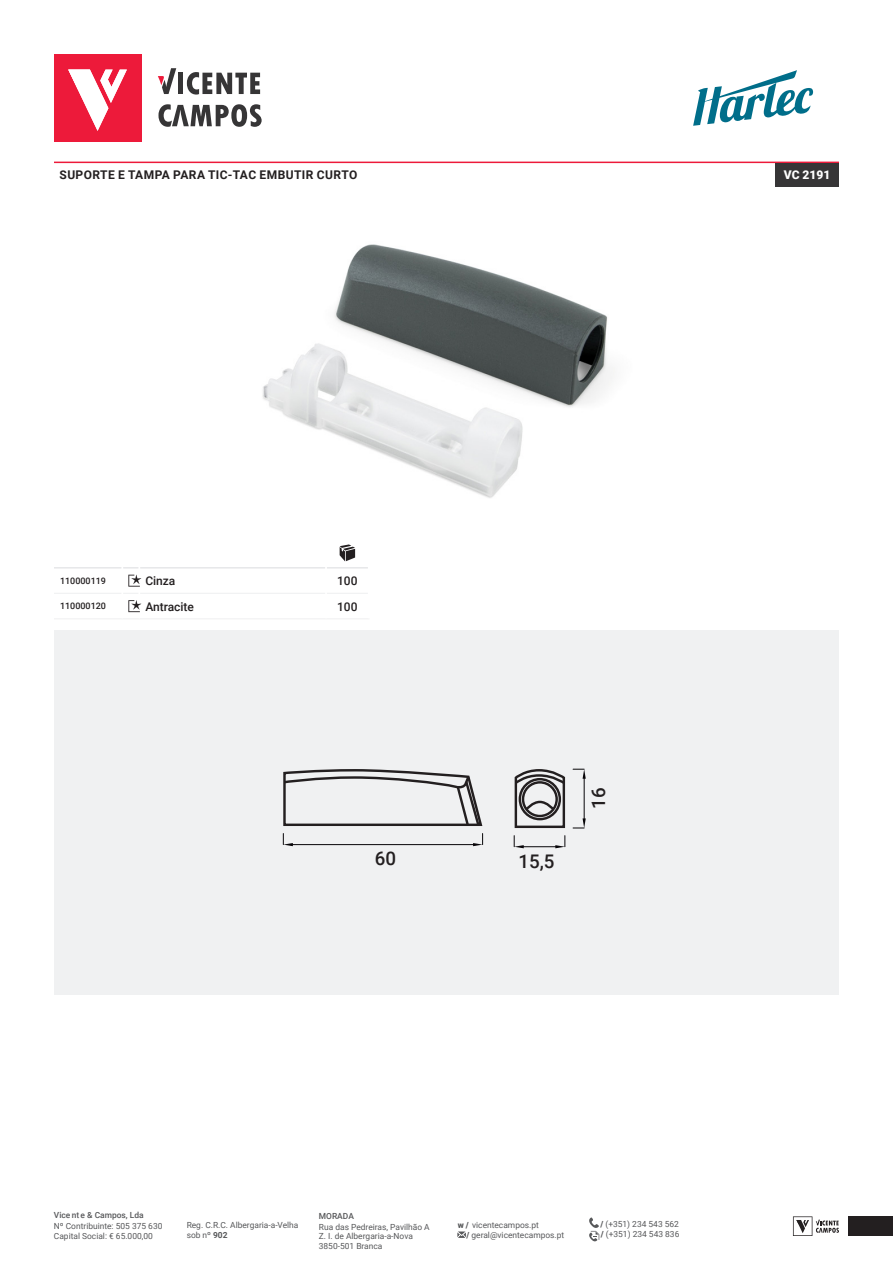
<style>
.page{position:relative;width:893px;height:1263px;background:#fff}
.page>*{position:absolute;margin:0;border:0;box-sizing:border-box;transform-origin:0 0}
.t1{font:500 18.75px "Roboto";color:#231f20}
.t2{font:700 12px "Roboto";letter-spacing:.035em;color:#231f20}
.t3{font:500 12px "Roboto";color:#231f20}
.t4{font:900 12px "Roboto";color:#fff}
.t5{font:500 9px "Roboto";color:#231f20}
.t6{font:8.4px/9.6px "Roboto";color:#57585a}
.t7{font:500 8.4px "Roboto";color:#57585a}
.s1{font-weight:700}
.s2{font-weight:900}
</style>
<div class="page">
<div style="left:54px;top:54px;width:87px;height:87px;background:#ed1a3a"></div>
<svg style="left:68px;top:70px;width:59px;height:61px"></svg>
<div style="left:178px;top:73px;width:5px;height:21px;background:#363536"></div>
<svg style="left:187px;top:72px;width:73px;height:23px"></svg>
<svg style="left:158px;top:104px;width:104px;height:23px"></svg>
<svg style="left:158px;top:68px;width:18px;height:26px"></svg>
<svg style="left:693px;top:70px;width:120px;height:56px"></svg>
<svg style="left:793px;top:1216px;width:46px;height:20px"></svg>
<svg style="left:457px;top:1231px;width:9px;height:7px"></svg>
<svg style="left:589px;top:1217px;width:10px;height:24px"></svg>
<div style="left:849px;top:1216px;width:44px;height:20px;background:#231f20"></div>
<img style="left:158px;top:163px;width:577px;height:335px">
<hr style="left:54px;top:162px;width:785px;height:1px;background:#ed1a3a">
<div style="left:775px;top:163px;width:64px;height:24px;background:#363536"></div>
<svg style="left:54px;top:544px;width:314px;height:75px"></svg>
<div style="left:54px;top:630px;width:785px;height:364px;background:#f0f1f2"></div>
<svg style="left:514px;top:769px;width:52px;height:59px"></svg>
<hr style="left:584px;top:776px;width:1px;height:45px;background:#070508">
<svg style="left:573px;top:818px;width:13px;height:10px"></svg>
<svg style="left:573px;top:769px;width:13px;height:10px"></svg>
<hr style="left:521px;top:846px;width:37px;height:1px;background:#070508">
<svg style="left:514px;top:836px;width:10px;height:12px"></svg>
<svg style="left:555px;top:836px;width:10px;height:12px"></svg>
<svg style="left:283px;top:769px;width:201px;height:77px"></svg>
<p class="t2" style="left:60px;top:167px;width:299px">SUPORTE E TAMPA PARA TIC-TAC EMBUTIR CURTO</p>
<p class="t4" style="left:784px;top:167px;width:48px">VC 2191</p>
<p class="t5" style="left:60px;top:574px;width:48px">110000119</p>
<p class="t3" style="left:145px;top:572px;width:32px">Cinza</p>
<p class="t3" style="left:337px;top:572px;width:22px">100</p>
<p class="t5" style="left:60px;top:600px;width:48px">110000120</p>
<p class="t3" style="left:145px;top:598px;width:50px">Antracite</p>
<p class="t3" style="left:337px;top:598px;width:22px">100</p>
<p class="t1" style="left:375px;top:846px;width:23px">60</p>
<p class="t1" style="left:518px;top:848px;width:38px">15,5</p>
<p class="t1" style="left:585px;top:809px;width:23px;rotate:-90deg">16</p>
<p class="t7" style="left:54px;top:1209px;width:91px">Vice nt e &amp; Campos, Lda</p>
<p class="t6" style="left:54px;top:1221px;width:110px">Nº Contribuinte: 505 375 630<br>Capital Social: € 65.000,00</p>
<p class="t6" style="left:187px;top:1220px;width:113px">Reg. C.R.C. Albergaria-a-Velha sob nº <span class="s1">902</span></p>
<p class="t6" style="left:466px;top:1220px;width:99px;line-height:9.1px;text-indent:-9px"><span class="s2">w /</span> vicentecampos.pt<br><span class="s2">/</span> geral@vicentecampos.pt</p>
<p class="t6" style="left:601px;top:1229px;width:80px"><span class="s2">/</span> (+351) 234 543 836</p>
<p class="t7" style="left:319px;top:1210px;width:37px">MORADA</p>
<p class="t6" style="left:319px;top:1221px;width:112px">Rua das Pedreiras, Pavilhão A<br>Z. I. de Albergaria-a-Nova<br>3850-501 Branca</p>
<p class="t6" style="left:600px;top:1219px;width:80px"><span class="s2">/</span> (+351) 234 543 562</p>
</div>
